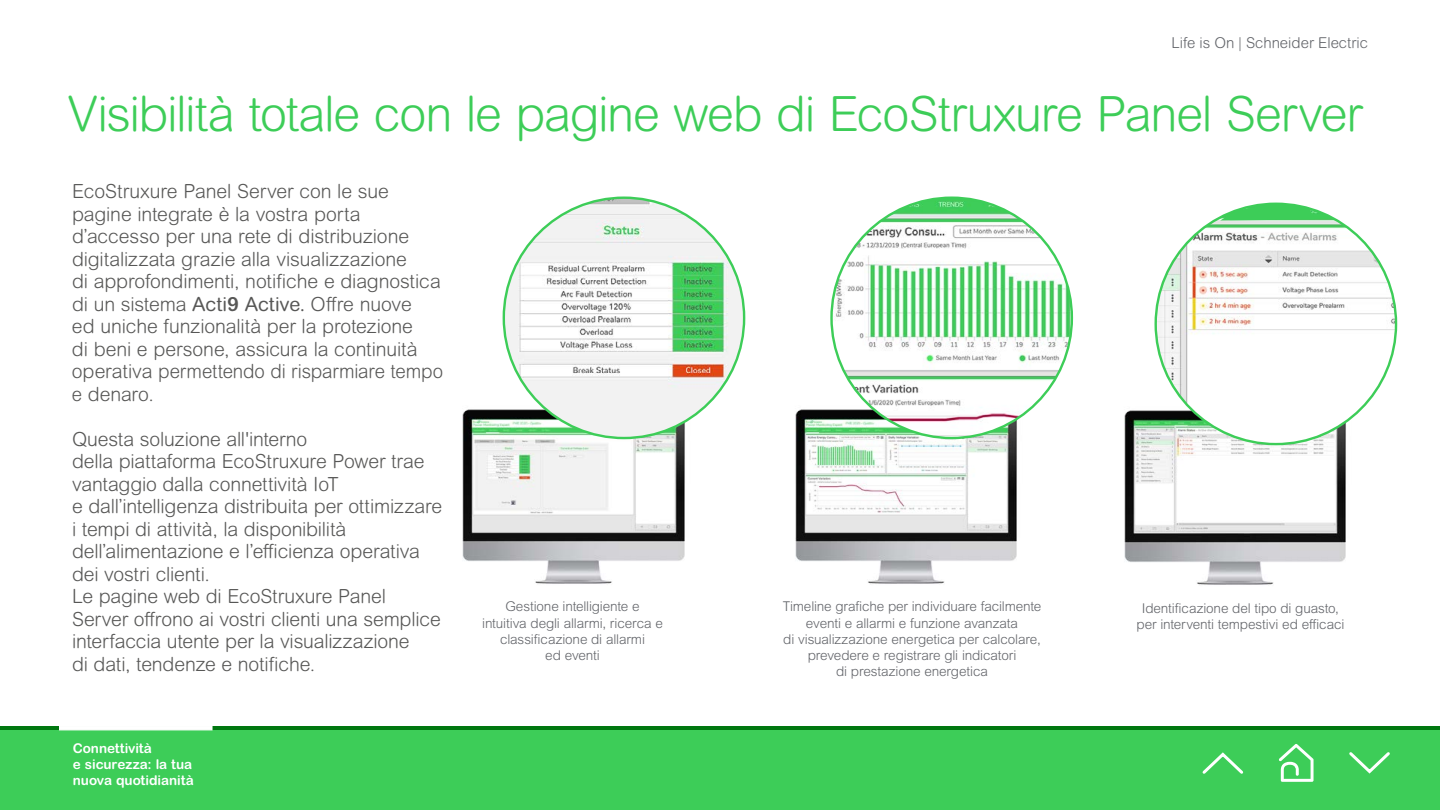
<style>
.page{position:relative;width:1440px;height:810px;background:#fff}
.page>*{position:absolute;margin:0;border:0;box-sizing:border-box;transform-origin:0 0}
.t1{font:300 48.75px "Arial Rounded MT Pro";letter-spacing:-.025em;color:#3dcd58}
.t2{font:300 19.5px/22.5px "Arial Rounded MT Pro";letter-spacing:-.01em;color:#575756}
.t3{font:300 15px "Arial Rounded MT Pro";color:#626469}
.t4{font:300 13.5px/16.2px "Arial MT Pro";letter-spacing:-.01em;color:#626469;text-align:center}
.t5{font:700 13.5px/15.8px "Arial Rounded MT Pro";letter-spacing:-.005em;color:#fff}
.s1{font-weight:400}
.s2{font-weight:700}
</style>
<div class="page">
<div style="left:0;top:726px;width:1440px;height:84px;background:#3dcd58"></div>
<svg style="left:1279px;top:744px;width:35px;height:38px"></svg>
<svg style="left:1202px;top:752px;width:42px;height:22px"></svg>
<svg style="left:1349px;top:752px;width:41px;height:22px"></svg>
<hr style="left:0;top:726px;width:1440px;height:4px;background:#007710">
<svg style="left:59px;top:726px;width:153px;height:4px"></svg>
<img style="left:1124px;top:407px;width:236px;height:178px">
<img style="left:795px;top:405px;width:236px;height:179px">
<img style="left:462px;top:406px;width:236px;height:178px">
<img style="left:504px;top:198px;width:240px;height:240px;border-radius:120px">
<img style="left:832px;top:198px;width:240px;height:240px;border-radius:120px">
<img style="left:1156px;top:204px;width:240px;height:240px;border-radius:120px">
<svg style="left:1220px;top:203px;width:95px;height:17px"></svg>
<p class="t3" style="left:1172px;top:34px;width:198px">Life is On | Schneider Electric</p>
<h1 class="t1" style="left:68px;top:85px;width:1296px">Visibilità totale con le pagine web di EcoStruxure Panel Server</h1>
<p class="t2" style="left:72px;top:181px;width:373px">EcoStruxure Panel Server con le sue pagine integrate è la vostra porta d’accesso per una rete di distribuzione digitalizzata grazie alla visualizzazione<br>di approfondimenti, notifiche e diagnostica di un sistema <span class="s1">Acti</span><span class="s2">9</span> <span class="s1">Active.</span> Offre nuove<br>ed uniche funzionalità per la protezione<br>di beni e persone, assicura la continuità operativa permettendo di risparmiare tempo e denaro.</p>
<p class="t2" style="left:72px;top:428px;width:372px">Questa soluzione all'interno<br>della piattaforma EcoStruxure Power trae vantaggio dalla connettività IoT<br>e dall’intelligenza distribuita per ottimizzare i tempi di attività, la disponibilità dell’alimentazione e l’efficienza operativa dei vostri clienti.<br>Le pagine web di EcoStruxure Panel Server offrono ai vostri clienti una semplice interfaccia utente per la visualizzazione<br>di dati, tendenze e notifiche.</p>
<p class="t5" style="left:73px;top:741px;width:122px">Connettività<br>e sicurezza: la tua nuova quotidianità</p>
<p class="t4" style="left:482px;top:599px;width:182px">Gestione intelligiente e intuitiva degli allarmi, ricerca e classificazione di allarmi<br>ed eventi</p>
<p class="t4" style="left:783px;top:599px;width:260px">Timeline grafiche per individuare facilmente eventi e allarmi e funzione avanzata<br>di visualizzazione energetica per calcolare, prevedere e registrare gli indicatori<br>di prestazione energetica</p>
<p class="t4" style="left:1137px;top:600px;width:209px">Identificazione del tipo di guasto, per interventi tempestivi ed efficaci</p>
</div>
